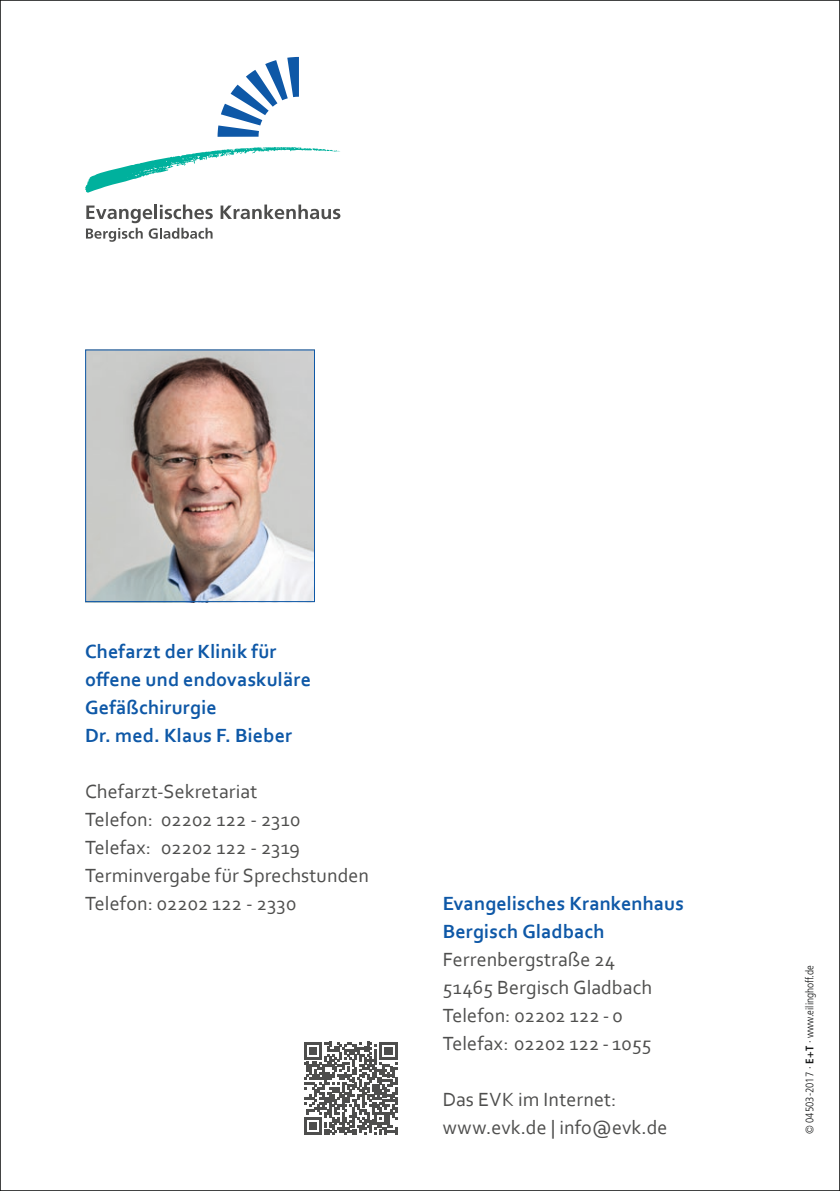
<style>
.page{position:relative;width:840px;height:1191px;background:#fff}
.page>*{position:absolute;margin:0;border:0;box-sizing:border-box;transform-origin:0 0}
.t1{font:20px/28px "Corbel";letter-spacing:.005em;color:#4e4e4d}
.t2{font:700 20px/28px "Corbel";letter-spacing:.01em;color:#0e58a7}
.t3{font:300 condensed 11px "Frutiger";color:#151616}
.s1{font-weight:700}
</style>
<div class="page">
<svg style="left:220px;top:204px;width:120px;height:15px"></svg>
<svg style="left:86px;top:204px;width:127px;height:38px"></svg>
<svg style="left:85px;top:147px;width:255px;height:46px"></svg>
<svg style="left:217px;top:57px;width:82px;height:80px"></svg>
<img style="left:87px;top:351px;width:226px;height:249px">
<div style="left:85px;top:349px;width:230px;height:253px;border:1px solid #0e58a7"></div>
<svg style="left:304px;top:1041px;width:93px;height:93px"></svg>
<p class="t2" style="left:85px;top:637px;width:227px">Chefarzt der Klinik für offene und endovaskuläre<br>Gefäßchirurgie<br>Dr. med. Klaus F. Bieber</p>
<p class="t1" style="left:85px;top:777px;width:285px">Chefarzt-Sekretariat<br>Telefon: 02202 122 - 2310<br>Telefax: 02202 122 - 2319<br>Terminvergabe für Sprechstunden<br>Telefon: 02202 122 - 2330</p>
<p class="t2" style="left:442px;top:889px;width:242px">Evangelisches Krankenhaus<br>Bergisch Gladbach</p>
<p class="t1" style="left:442px;top:945px;width:211px">Ferrenbergstraße 24<br>51465 Bergisch Gladbach<br>Telefon: 02202 122 - 0<br>Telefax: 02202 122 - 1055</p>
<p class="t1" style="left:442px;top:1085px;width:226px">Das EVK im Internet: www.evk.de | info@evk.de</p>
<p class="t3" style="left:803px;top:1134px;width:170px;rotate:-90deg">© 04503-2017 · <span class="s1">E+T</span> · www.eilinghoff.de</p>
</div>
